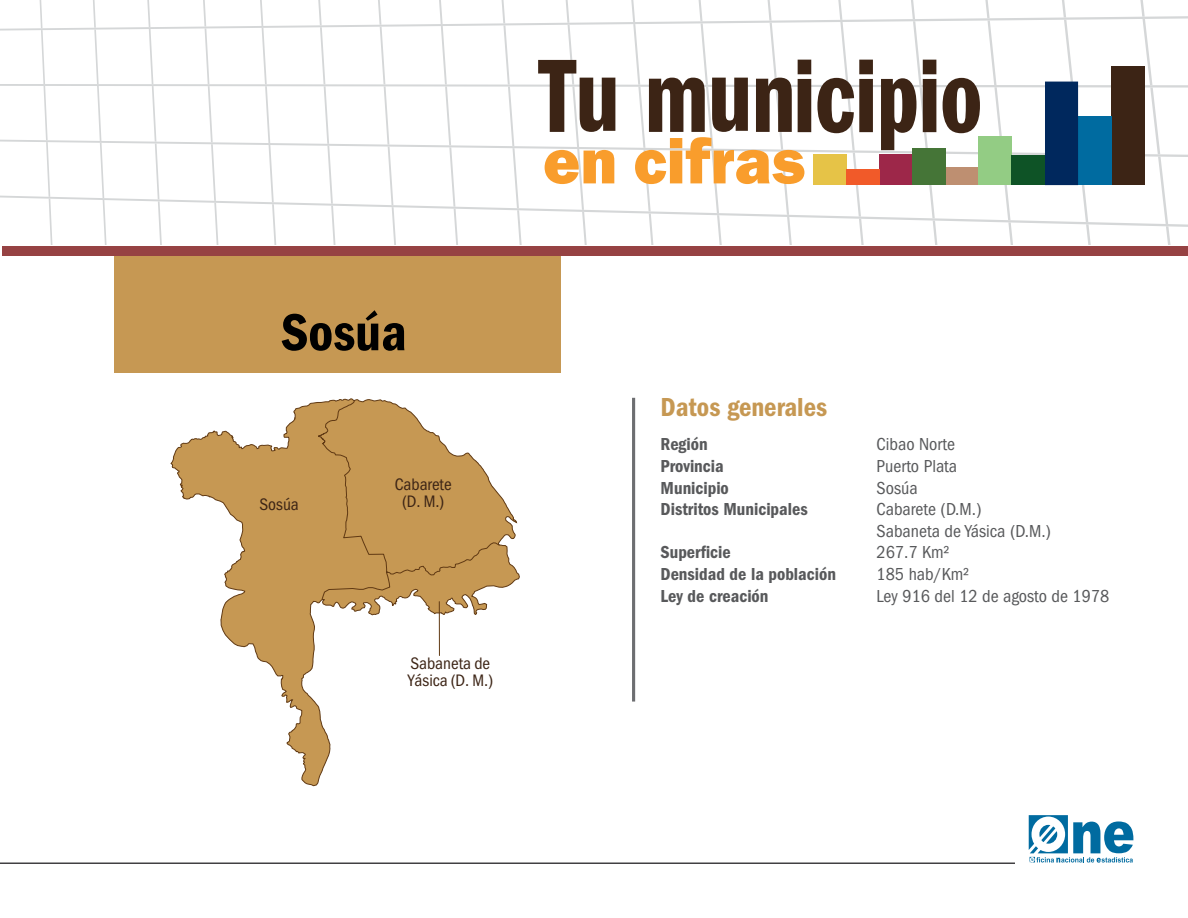
<style>
.page{position:relative;width:1188px;height:918px;background:#fff}
.page>*{position:absolute;margin:0;border:0;box-sizing:border-box;transform-origin:0 0}
.t1{font:54px "ITC Franklin Gothic Std Dm Cd";color:#000}
.t2{font:27px "ITC Franklin Gothic Std Dm Cd";color:#c69853}
.t3{font:condensed 18px/21.6px "ITC Franklin Gothic Std";color:#58595b}
.t4{font:18px "ITC Franklin Gothic Std Dm Cd";color:#58595b}
.t5{font:17.25px/17.2px "Franklin Got Itc TOT Boo Con";color:#3c2415}
</style>
<div class="page">
<div style="left:3px;top:246px;width:1185px;height:9px;background:#964243"></div>
<hr style="left:0;top:862px;width:1015px;height:2px;background:#414042">
<svg style="left:1029px;top:815px;width:104px;height:48px"></svg>
<svg style="left:0;top:0;width:1188px;height:245px"></svg>
<hr style="left:632px;top:398px;width:3px;height:304px;background:#6d6e71">
<div style="left:114px;top:256px;width:447px;height:117px;background:#c69853"></div>
<svg style="left:170px;top:398px;width:350px;height:388px"></svg>
<svg style="left:318px;top:400px;width:182px;height:256px"></svg>
<h1 class="t1" style="left:281px;top:301px;width:128px">Sosúa</h1>
<p class="t5" style="left:260px;top:496px;width:41px">Sosúa</p>
<p class="t5" style="left:395px;top:476px;width:58px;text-align:center">Cabarete (D. M.)</p>
<p class="t5" style="left:408px;top:655px;width:86px">Sabaneta de<br>Yásica (D. M.)</p>
<h2 class="t2" style="left:661px;top:392px;width:168px">Datos generales</h2>
<p class="t4" style="left:661px;top:434px;width:49px">Región</p>
<p class="t3" style="left:877px;top:434px;width:80px">Cibao Norte</p>
<p class="t4" style="left:661px;top:456px;width:65px">Provincia</p>
<p class="t3" style="left:877px;top:455px;width:82px">Puerto Plata</p>
<p class="t4" style="left:661px;top:477px;width:70px">Municipio</p>
<p class="t3" style="left:877px;top:477px;width:43px">Sosúa</p>
<p class="t4" style="left:661px;top:499px;width:149px">Distritos Municipales</p>
<p class="t3" style="left:877px;top:499px;width:176px">Cabarete (D.M.)<br>Sabaneta de Yásica (D.M.)</p>
<p class="t4" style="left:661px;top:542px;width:72px">Superficie</p>
<p class="t3" style="left:877px;top:542px;width:75px">267.7 Km²</p>
<p class="t4" style="left:661px;top:564px;width:177px">Densidad de la población</p>
<p class="t3" style="left:877px;top:563px;width:94px">185 hab/Km²</p>
<p class="t4" style="left:661px;top:585px;width:109px">Ley de creación</p>
<p class="t3" style="left:877px;top:585px;width:234px">Ley 916 del 12 de agosto de 1978</p>
</div>
